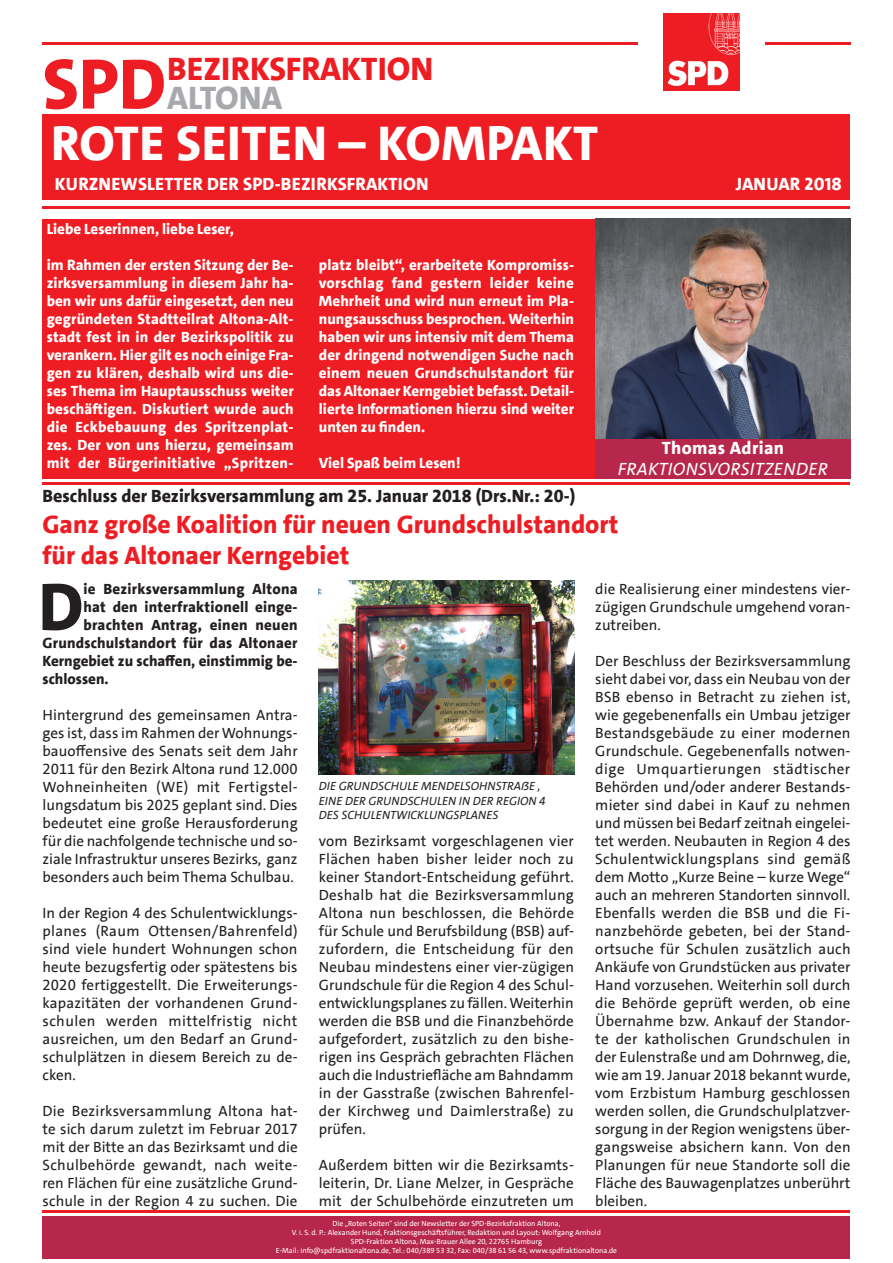
<style>
.page{position:relative;width:893px;height:1263px;background:#fff}
.page>*{position:absolute;margin:0;border:0;box-sizing:border-box;transform-origin:0 0}
.t1{font:800 72px "SPD The Sans Versal";color:#ee1d23}
.Erstabsatz{font:800 68.4px "SPD The Sans";color:#231f20}
.t2{font:800 49.5px "SPD The Sans Versal";letter-spacing:.01em;color:#fff}
.t3{font:800 33px "SPD The Sans Versal";color:#ee1d23}
.t4{font:800 33px "SPD The Sans Versal";color:#a8a9ad}
.Artikelüberschrift{font:800 25.5px "SPD The Sans";color:#ee1d23}
.Artikelthema{font:800 18px "SPD The Sans";color:#231f20}
.t5{font:800 18px "SPD The Sans Versal";letter-spacing:.01em;color:#fff}
.t6{font:italic 18px "SPD The Sans Versal";letter-spacing:.02em;color:#fff}
.t7{font:800 18px "SPD The Sans";letter-spacing:.02em;color:#fff}
.Fließtext{font:15px/18px "SPD The Sans";color:#231f20;text-align:justify}
.Fließtext-2{font:800 15px/18px "SPD The Sans";color:#fff;text-align:justify}
.Erstabsatz-2{font:800 15px "SPD The Sans";letter-spacing:.015em;color:#231f20}
.Bildunterschrift{font:italic 12px "SPD The Sans Versal";color:#231f20}
.t8{font:7.5px "SPD The Sans";color:#fff}
</style>
<div class="page">
<hr style="left:765px;top:43px;width:85px;height:2px;background:#ee1d23">
<hr style="left:43px;top:43px;width:595px;height:2px;background:#ee1d23">
<div style="left:43px;top:115px;width:807px;height:85px;background:#ee1d23"></div>
<hr style="left:43px;top:206px;width:807px;height:2px;background:#ee1d23">
<img style="left:663px;top:13px;width:77px;height:77px">
<div style="left:693px;top:13px;width:47px;height:43px;background:#ee1d23"></div>
<img style="left:708px;top:13px;width:32px;height:42px">
<hr style="left:43px;top:1211px;width:807px;height:2px;background:#ee1d23">
<div style="left:43px;top:219px;width:807px;height:259px;background:#ee1d23"></div>
<div style="left:595px;top:437px;width:255px;height:41px;background:#b6274b"></div>
<hr style="left:43px;top:483px;width:807px;height:2px;background:#ee1d23">
<img style="left:595px;top:218px;width:255px;height:220px">
<div style="left:43px;top:1216px;width:807px;height:43px;background:#b6274b"></div>
<img style="left:319px;top:580px;width:255px;height:194px">
<p class="t1" style="left:43px;top:38px;width:125px">SPD</p>
<p class="t3" style="left:167px;top:47px;width:267px">BEZIRKSFRAKTION</p>
<p class="t4" style="left:167px;top:77px;width:117px">ALTONA</p>
<p class="t2" style="left:51px;top:111px;width:549px">ROTE SEITEN – KOMPAKT</p>
<p class="t5" style="left:55px;top:172px;width:375px">KURZNEWSLETTER DER SPD-BEZIRKSFRAKTION</p>
<p class="t5" style="left:736px;top:172px;width:108px">JANUAR 2018</p>
<p class="Fließtext-2" style="left:47px;top:220px;width:189px">Liebe Leserinnen, liebe Leser,</p>
<p class="Fließtext-2" style="left:47px;top:256px;width:248px">im Rahmen der ersten Sitzung der Be&shy;zirksversammlung in diesem Jahr ha&shy;ben wir uns dafür eingesetzt, den neu gegründeten Stadtteilrat Altona-Alt&shy;stadt fest in in der Bezirkspolitik zu verankern. Hier gilt es noch einige Fra&shy;gen zu klären, deshalb wird uns die&shy;ses Thema im Hauptausschuss weiter beschäftigen. Diskutiert wurde auch die Eckbebauung des Spritzenplat&shy;zes. Der von uns hierzu, gemeinsam mit der Bürgerinitiative „Spritzen-</p>
<p class="Fließtext-2" style="left:319px;top:256px;width:257px">platz bleibt“, erarbeitete Kompromiss&shy;vorschlag fand gestern leider keine Mehrheit und wird nun erneut im Pla&shy;nungsausschuss besprochen. Weiterhin haben wir uns intensiv mit dem Thema der dringend notwendigen Suche nach einem neuen Grundschulstandort für das Altonaer Kerngebiet befasst. Detail&shy;lierte Informationen hierzu sind weiter unten zu finden.</p>
<p class="t7" style="left:662px;top:436px;width:124px">Thomas Adrian</p>
<p class="t6" style="left:618px;top:457px;width:211px">FRAKTIONSVORSITZENDER</p>
<p class="Fließtext-2" style="left:319px;top:454px;width:143px">Viel Spaß beim Lesen!</p>
<p class="Artikelthema" style="left:43px;top:485px;width:534px">Beschluss der Bezirksversammlung am 25. Januar 2018 (Drs.Nr.: 20-)</p>
<p class="Artikelüberschrift" style="left:43px;top:508px;width:578px">Ganz große Koalition für neuen Grundschulstandort</p>
<p class="Artikelüberschrift" style="left:43px;top:539px;width:308px">für das Altonaer Kerngebiet</p>
<p class="Erstabsatz" style="left:38px;top:563px;width:47px">D</p>
<p class="Erstabsatz-2" style="left:84px;top:579px;width:216px">ie Bezirksversammlung Altona</p>
<p class="Erstabsatz-2" style="left:84px;top:597px;width:216px">hat den interfraktionell einge-</p>
<p class="Erstabsatz-2" style="left:84px;top:615px;width:216px">brachten Antrag, einen neuen</p>
<p class="Erstabsatz-2" style="left:43px;top:633px;width:256px">Grundschulstandort für das Altonaer</p>
<p class="Erstabsatz-2" style="left:43px;top:651px;width:257px">Kerngebiet zu schaffen, einstimmig be-</p>
<p class="Erstabsatz-2" style="left:43px;top:669px;width:68px">schlossen.</p>
<p class="Fließtext" style="left:43px;top:706px;width:257px">Hintergrund des gemeinsamen Antra&shy;ges ist, dass im Rahmen der Wohnungs&shy;bauoffensive des Senats seit dem Jahr 2011 für den Bezirk Altona rund 12.000<br>Wohneinheiten (WE) mit Fertigstel&shy;lungsdatum bis 2025 geplant sind. Dies bedeutet eine große Herausforderung für die nachfolgende technische und so&shy;ziale Infrastruktur unseres Bezirks, ganz besonders auch beim Thema Schulbau.</p>
<p class="Fließtext" style="left:43px;top:904px;width:257px">In der Region 4 des Schulentwicklungs&shy;planes (Raum Ottensen/Bahrenfeld) sind viele hundert Wohnungen schon heute bezugsfertig oder spätestens bis 2020 fertiggestellt. Die Erweiterungs&shy;kapazitäten der vorhandenen Grund&shy;schulen werden mittelfristig nicht ausreichen, um den Bedarf an Grund&shy;schulplätzen in diesem Bereich zu de&shy;cken.</p>
<p class="Fließtext" style="left:43px;top:1102px;width:257px">Die Bezirksversammlung Altona hat&shy;te sich darum zuletzt im Februar 2017 mit der Bitte an das Bezirksamt und die Schulbehörde gewandt, nach weite&shy;ren Flächen für eine zusätzliche Grund&shy;schule in der Region 4 zu suchen. Die</p>
<p class="Bildunterschrift" style="left:319px;top:778px;width:223px">DIE GRUNDSCHULE MENDELSOHNSTRAßE ,</p>
<p class="Bildunterschrift" style="left:319px;top:793px;width:228px">EINE DER GRUNDSCHULEN IN DER REGION 4</p>
<p class="Bildunterschrift" style="left:319px;top:807px;width:181px">DES SCHULENTWICKLUNGSPLANES</p>
<p class="Fließtext" style="left:319px;top:832px;width:257px">vom Bezirksamt vorgeschlagenen vier Flächen haben bisher leider noch zu keiner Standort-Entscheidung geführt.<br>Deshalb hat die Bezirksversammlung Altona nun beschlossen, die Behörde für Schule und Berufsbildung (BSB) auf&shy;zufordern, die Entscheidung für den Neubau mindestens einer vier-zügigen Grundschule für die Region 4 des Schul&shy;entwicklungsplanes zu fällen. Weiterhin werden die BSB und die Finanzbehörde aufgefordert, zusätzlich zu den bishe&shy;rigen ins Gespräch gebrachten Flächen auch die Industriefläche am Bahndamm in der Gasstraße (zwischen Bahrenfel&shy;der Kirchweg und Daimlerstraße) zu prüfen.</p>
<p class="Fließtext" style="left:319px;top:1156px;width:257px">Außerdem bitten wir die Bezirksamts&shy;leiterin, Dr. Liane Melzer, in Gespräche mit der Schulbehörde einzutreten um</p>
<p class="Fließtext" style="left:595px;top:580px;width:257px">die Realisierung einer mindestens vier&shy;zügigen Grundschule umgehend voran&shy;zutreiben.</p>
<p class="Fließtext" style="left:595px;top:652px;width:257px">Der Beschluss der Bezirksversammlung sieht dabei vor, dass ein Neubau von der BSB ebenso in Betracht zu ziehen ist, wie gegebenenfalls ein Umbau jetziger Bestandsgebäude zu einer modernen Grundschule. Gegebenenfalls notwen&shy;dige Umquartierungen städtischer Behörden und/oder anderer Bestands&shy;mieter sind dabei in Kauf zu nehmen und müssen bei Bedarf zeitnah eingelei&shy;tet werden. Neubauten in Region 4 des Schulentwicklungsplans sind gemäß dem Motto „Kurze Beine – kurze Wege“ auch an mehreren Standorten sinnvoll.<br>Ebenfalls werden die BSB und die Fi&shy;nanzbehörde gebeten, bei der Stand&shy;ortsuche für Schulen zusätzlich auch Ankäufe von Grundstücken aus privater Hand vorzusehen. Weiterhin soll durch die Behörde geprüft werden, ob eine Übernahme bzw. Ankauf der Standor&shy;te der katholischen Grundschulen in der Eulenstraße und am Dohrnweg, die, wie am 19. Januar 2018 bekannt wurde, vom Erzbistum Hamburg geschlossen werden sollen, die Grundschulplatzver&shy;sorgung in der Region wenigstens über&shy;gangsweise absichern kann. Von den Planungen für neue Standorte soll die Fläche des Bauwagenplatzes unberührt bleiben.</p>
<p class="t8" style="left:332px;top:1219px;width:229px">Die „Roten Seiten“ sind der Newsletter der SPD-Bezirksfraktion Altona,</p>
<p class="t8" style="left:292px;top:1228px;width:311px">V. i. S. d. P.: Alexander Hund, Fraktionsgeschäftsführer, Redaktion und Layout: Wolfgang Arnhold</p>
<p class="t8" style="left:351px;top:1237px;width:193px">SPD-Fraktion Altona, Max-Brauer Allee 20, 22765 Hamburg</p>
<p class="t8" style="left:276px;top:1246px;width:343px">E-Mail: info@spdfraktionaltona.de, Tel.: 040/389 53 32, Fax: 040/38 61 56 43, www.spdfraktionaltona.de</p>
</div>
